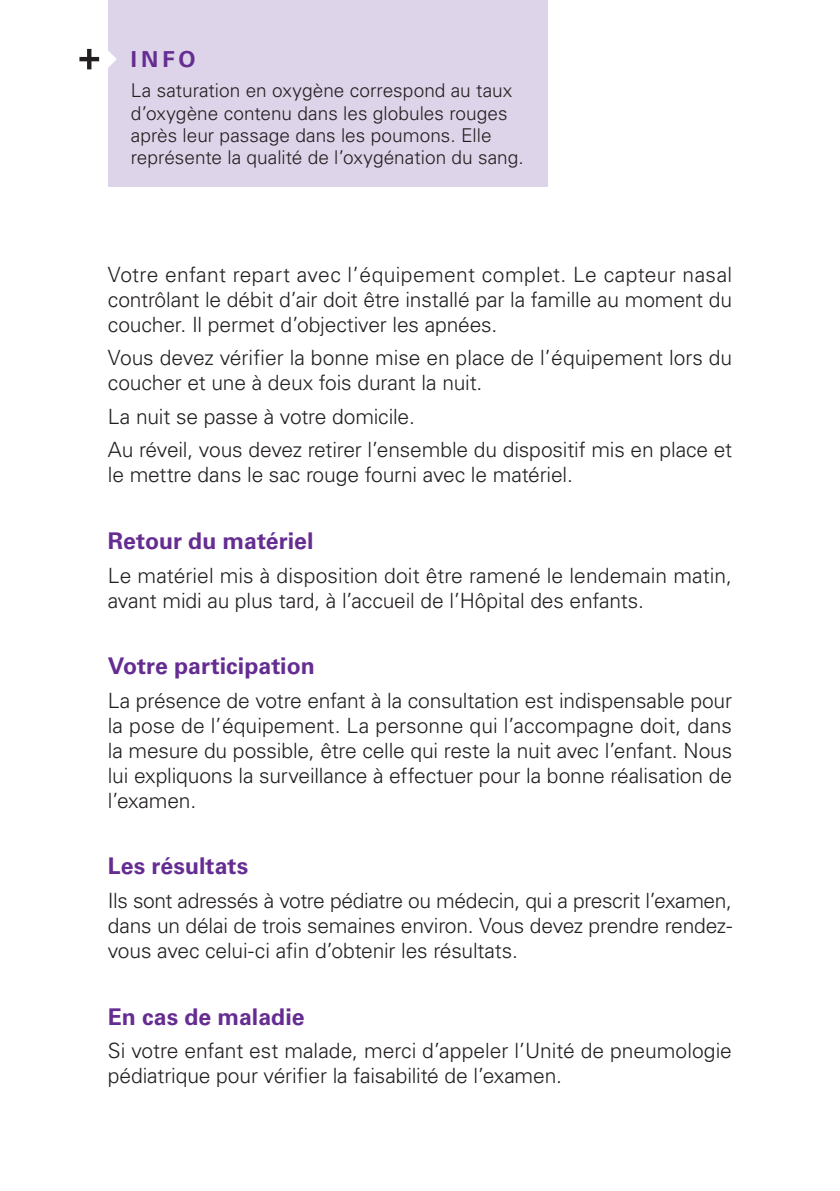
<style>
.page{position:relative;width:840px;height:1191px;background:#fff}
.page>*{position:absolute;margin:0;border:0;box-sizing:border-box;transform-origin:0 0}
.t1{font:700 23px "Univers LT Std";color:#652d91}
.t2{font:700 22px "Univers LT Std";color:#652d91}
.t3{font:300 21px/25px "Univers LT Std";letter-spacing:-.005em;color:#231f20}
.t4{font:300 19px/22px "Univers LT Std";color:#231f20}
</style>
<div class="page">
<div style="left:108px;top:0;width:439px;height:186px;background:#ddd4e9"></div>
<svg style="left:79px;top:49px;width:38px;height:20px"></svg>
<p class="t2" style="left:131px;top:46px;width:66px">INFO</p>
<p class="t4" style="left:131px;top:80px;width:394px">La saturation en oxygène correspond au taux d’oxygène contenu dans les globules rouges après leur passage dans les poumons. Elle représente la qualité de l’oxygénation du sang.</p>
<p class="t3" style="left:108px;top:262px;width:625px;text-align:justify">Votre enfant repart avec l’équipement complet. Le capteur nasal contrôlant le débit d’air doit être installé par la famille au moment du coucher. Il permet d’objectiver les apnées.</p>
<p class="t3" style="left:108px;top:345px;width:625px">Vous devez vérifier la bonne mise en place de l’équipement lors du coucher et une à deux fois durant la nuit.</p>
<p class="t3" style="left:108px;top:399px;width:625px;line-height:33.4px">La nuit se passe à votre domicile.<br>Au réveil, vous devez retirer l’ensemble du dispositif mis en place et</p>
<p class="t3" style="left:108px;top:462px;width:466px">le mettre dans le sac rouge fourni avec le matériel.</p>
<p class="t1" style="left:108px;top:527px;width:207px">Retour du matériel</p>
<p class="t3" style="left:108px;top:562px;width:625px">Le matériel mis à disposition doit être ramené le lendemain matin, avant midi au plus tard, à l’accueil de l’Hôpital des enfants.</p>
<p class="t1" style="left:108px;top:652px;width:208px">Votre participation</p>
<p class="t3" style="left:108px;top:687px;width:625px;text-align:justify">La présence de votre enfant à la consultation est indispensable pour la pose de l’équipement. La personne qui l’accompagne doit, dans la mesure du possible, être celle qui reste la nuit avec l’enfant. Nous lui expliquons la surveillance à effectuer pour la bonne réalisation de l’examen.</p>
<p class="t1" style="left:108px;top:852px;width:142px">Les résultats</p>
<p class="t3" style="left:108px;top:888px;width:625px;text-align:justify">Ils sont adressés à votre pédiatre ou médecin, qui a prescrit l’examen, dans un délai de trois semaines environ. Vous devez prendre rendez&shy;vous avec celui-ci afin d’obtenir les résultats.</p>
<p class="t1" style="left:108px;top:1003px;width:198px">En cas de maladie</p>
<p class="t3" style="left:108px;top:1038px;width:625px">Si votre enfant est malade, merci d’appeler l’Unité de pneumologie pédiatrique pour vérifier la faisabilité de l’examen.</p>
</div>
